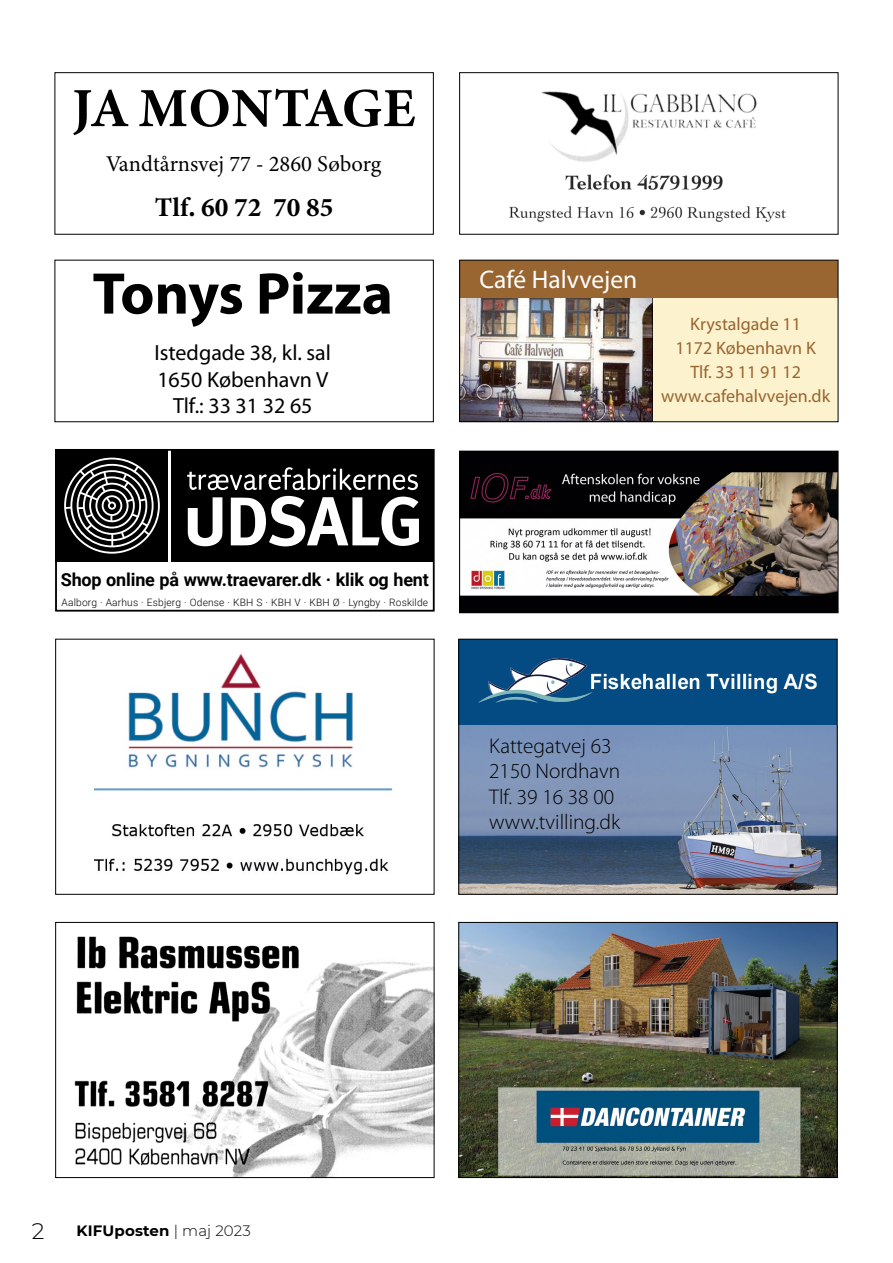
<style>
.page{position:relative;width:893px;height:1263px;background:#fff}
.page>*{position:absolute;margin:0;border:0;box-sizing:border-box;transform-origin:0 0}
.t1{font:700 59.25px "Myriad Pro";letter-spacing:-.005em;color:#000}
.t2{font:700 55.2px "Minion 3";letter-spacing:.005em;color:#000}
.t3{font:700 27px "Minion 3";color:#000}
.t4{font:25.5px "Myriad Pro";color:#fff}
.t5{font:22.5px "Minion 3";color:#000}
.t6{font:300 22.5px "Montserrat";color:#000}
.t7{font:21.9px/26.4px "Myriad Pro";color:#000;text-align:center}
.t8{font:300 21.3px/25.7px "Myriad Pro";color:#000}
.t9{font:18px/24px "Myriad Pro";color:#996531;text-align:center}
.t10{font:700 18px "Roboto";letter-spacing:-.01em;color:#000}
.t11{font:700 15px "Montserrat";letter-spacing:.01em;color:#000}
.t12{font:300 10.2px "Roboto";letter-spacing:.015em;color:#000}
.s1{font-weight:300}
</style>
<div class="page">
<img style="left:93px;top:654px;width:300px;height:221px">
<div style="left:55px;top:639px;width:379px;height:256px;border:1px solid #000"></div>
<img style="left:74px;top:936px;width:358px;height:240px">
<div style="left:55px;top:922px;width:379px;height:256px;border:1px solid #000"></div>
<div style="left:459px;top:639px;width:378px;height:255px;background:#034b82"></div>
<img style="left:460px;top:725px;width:376px;height:168px">
<img style="left:478px;top:659px;width:339px;height:44px">
<div style="left:458px;top:639px;width:380px;height:256px;border:1px solid #000"></div>
<img style="left:460px;top:924px;width:376px;height:252px">
<div style="left:458px;top:922px;width:380px;height:256px;border:1px solid #000"></div>
<div style="left:55px;top:72px;width:379px;height:163px;border:1px solid #000"></div>
<div style="left:172px;top:449px;width:262px;height:113px;background:#000"></div>
<svg style="left:188px;top:497px;width:34px;height:49px"></svg>
<svg style="left:231px;top:496px;width:188px;height:50px"></svg>
<svg style="left:187px;top:467px;width:231px;height:23px"></svg>
<div style="left:56px;top:449px;width:112px;height:113px;background:#000"></div>
<svg style="left:64px;top:458px;width:96px;height:96px"></svg>
<div style="left:55px;top:449px;width:379px;height:162px;border:1px solid #000"></div>
<img style="left:509px;top:91px;width:277px;height:131px">
<div style="left:459px;top:72px;width:379px;height:163px;border:1px solid #000"></div>
<div style="left:460px;top:260px;width:378px;height:162px;background:#fcf3ce"></div>
<img style="left:461px;top:297px;width:192px;height:123px">
<div style="left:460px;top:260px;width:378px;height:37px;background:#996531"></div>
<div style="left:459px;top:260px;width:379px;height:162px;border:1px solid #000"></div>
<img style="left:461px;top:453px;width:375px;height:158px">
<div style="left:459px;top:451px;width:379px;height:162px;border:1px solid #000"></div>
<h2 class="t2" style="left:72px;top:70px;width:345px">JA MONTAGE</h2>
<h3 class="t5" style="left:107px;top:148px;width:276px">Vandtårnsvej 77 - 2860 Søborg</h3>
<h3 class="t3" style="left:155px;top:188px;width:180px">Tlf. 60 72 70 85</h3>
<h1 class="t1" style="left:93px;top:260px;width:302px">Tonys Pizza</h1>
<h3 class="t7" style="left:155px;top:340px;width:178px">Istedgade 38, kl. sal<br>1650 København V<br>Tlf.: 33 31 32 65</h3>
<h3 class="t4" style="left:480px;top:264px;width:159px">Café Halvvejen</h3>
<h3 class="t9" style="left:661px;top:312px;width:170px">Krystalgade 11<br>1172 København K<br>Tlf. 33 11 91 12 www.cafehalvvejen.dk</h3>
<h3 class="t10" style="left:61px;top:567px;width:370px">Shop online på www.traevarer.dk · klik og hent</h3>
<p class="t12" style="left:62px;top:595px;width:368px">Aalborg · Aarhus · Esbjerg · Odense · KBH S · KBH V · KBH Ø · Lyngby · Roskilde</p>
<h3 class="t8" style="left:489px;top:733px;width:133px">Kattegatvej 63<br>2150 Nordhavn<br>Tlf. 39 16 38 00 www.tvilling.dk</h3>
<h3 class="t6" style="left:32px;top:1216px;width:14px">2</h3>
<h3 class="t11" style="left:77px;top:1220px;width:176px">KIFUposten <span class="s1">| maj 2023</span></h3>
</div>
